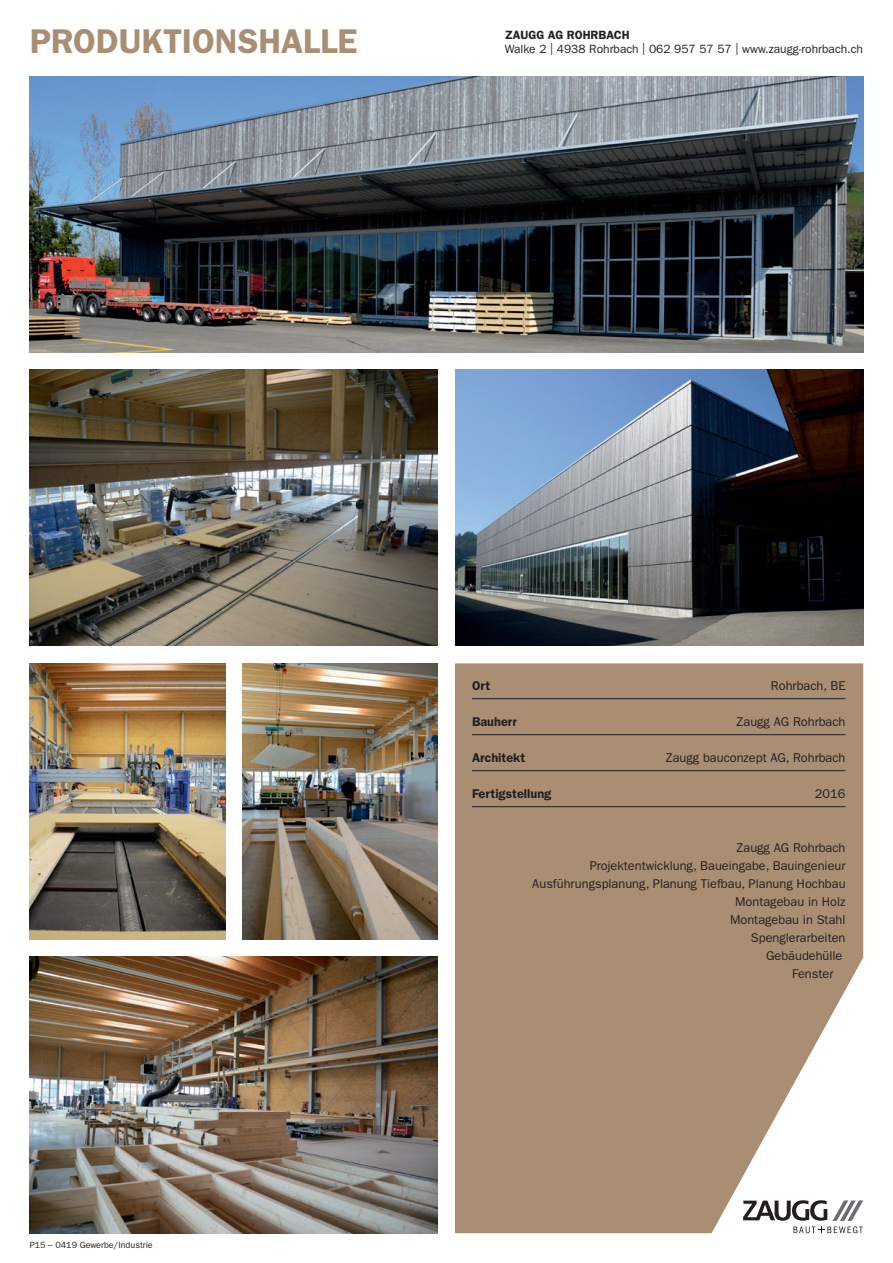
<style>
.page{position:relative;width:893px;height:1263px;background:#fff}
.page>*{position:absolute;margin:0;border:0;box-sizing:border-box;transform-origin:0 0}
.t1{font:600 34.5px "Franklin Gothic";color:#aa8e74}
.t2{font:12.75px "Franklin Gothic";color:#231f20}
.t3{font:600 12.75px "Franklin Gothic";color:#231f20}
.t4{font:12px "Franklin Gothic";color:#231f20}
.t5{font:600 12px "Franklin Gothic";color:#231f20}
.t6{font:9px "Franklin Gothic";color:#231f20}
</style>
<div class="page">
<svg style="left:455px;top:663px;width:408px;height:570px;background:#b0967f"></svg>
<img style="left:30px;top:957px;width:408px;height:276px">
<img style="left:455px;top:370px;width:408px;height:276px">
<img style="left:30px;top:663px;width:195px;height:277px">
<img style="left:242px;top:663px;width:196px;height:277px">
<img style="left:30px;top:370px;width:408px;height:276px">
<hr style="left:472px;top:698px;width:373px;height:1px;background:#231f20">
<hr style="left:472px;top:734px;width:373px;height:1px;background:#231f20">
<hr style="left:472px;top:770px;width:373px;height:1px;background:#231f20">
<hr style="left:472px;top:806px;width:373px;height:1px;background:#231f20">
<img style="left:30px;top:77px;width:833px;height:276px">
<p class="t1" style="left:30px;top:21px;width:329px">PRODUKTIONSHALLE</p>
<p class="t5" style="left:505px;top:28px;width:126px">ZAUGG AG ROHRBACH</p>
<p class="t4" style="left:505px;top:42px;width:360px">Walke 2 | 4938 Rohrbach | 062 957 57 57 | www.zaugg-rohrbach.ch</p>
<p class="t6" style="left:30px;top:1240px;width:125px">P15 – 0419 Gewerbe/Industrie</p>
<p class="t3" style="left:472px;top:678px;width:20px">Ort</p>
<p class="t2" style="left:771px;top:678px;width:76px">Rohrbach, BE</p>
<p class="t3" style="left:472px;top:714px;width:46px">Bauherr</p>
<p class="t2" style="left:737px;top:714px;width:110px">Zaugg AG Rohrbach</p>
<p class="t3" style="left:472px;top:750px;width:55px">Architekt</p>
<p class="t2" style="left:666px;top:750px;width:181px">Zaugg bauconzept AG, Rohrbach</p>
<p class="t3" style="left:472px;top:786px;width:81px">Fertigstellung</p>
<p class="t2" style="left:815px;top:786px;width:32px">2016</p>
<p class="t2" style="left:737px;top:840px;width:110px">Zaugg AG Rohrbach</p>
<p class="t2" style="left:590px;top:858px;width:257px">Projektentwicklung, Baueingabe, Bauingenieur</p>
<p class="t2" style="left:532px;top:876px;width:315px">Ausführungsplanung, Planung Tiefbau, Planung Hochbau</p>
<p class="t2" style="left:735px;top:894px;width:112px">Montagebau in Holz</p>
<p class="t2" style="left:730px;top:912px;width:117px">Montagebau in Stahl</p>
<p class="t2" style="left:751px;top:930px;width:96px">Spenglerarbeiten</p>
<p class="t2" style="left:766px;top:948px;width:78px">Gebäudehülle</p>
<p class="t2" style="left:792px;top:966px;width:43px">Fenster</p>
</div>
